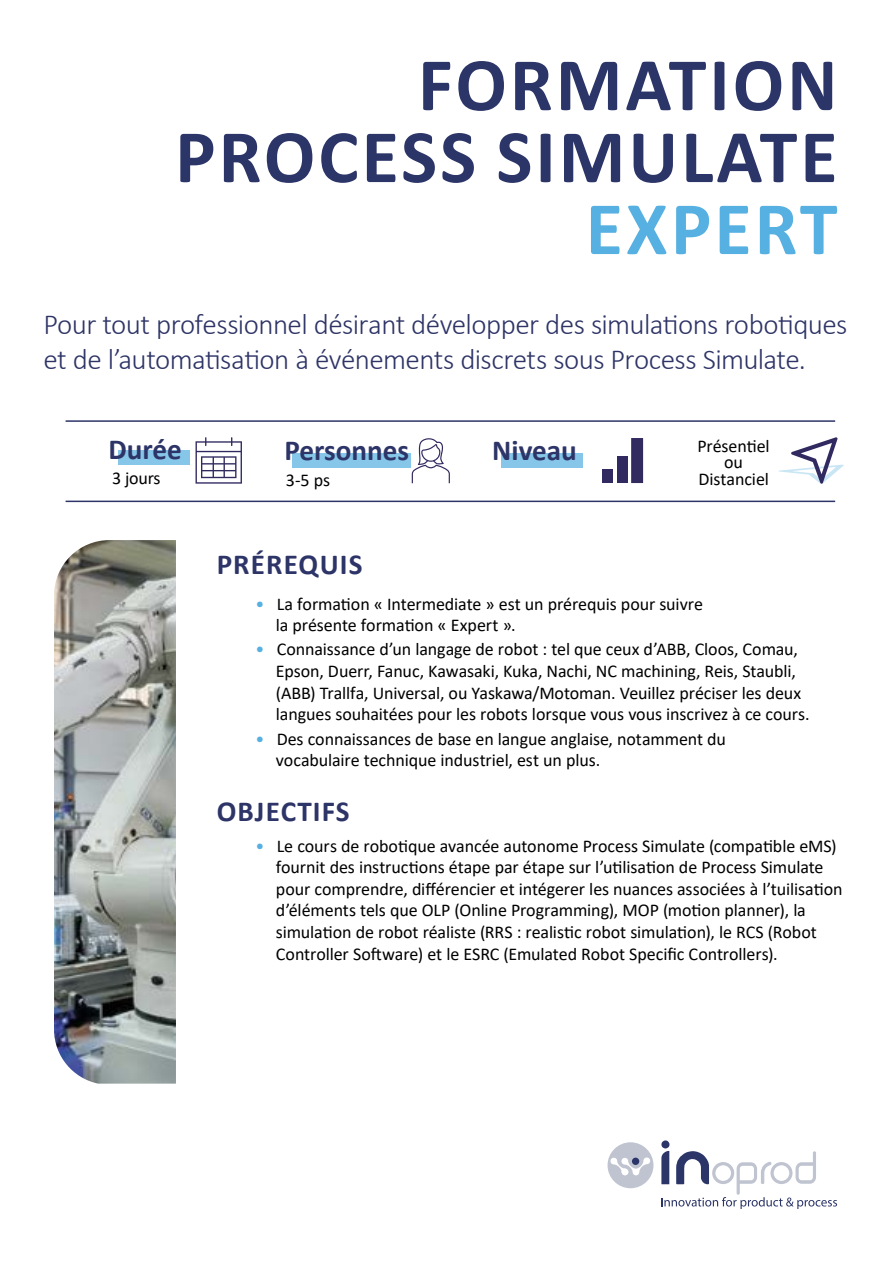
<style>
.page{position:relative;width:893px;height:1263px;background:#fff}
.page>*{position:absolute;margin:0;border:0;box-sizing:border-box;transform-origin:0 0}
.t1{font:700 76.2px/72px "Calibri";letter-spacing:.04em;color:#2c3568;text-align:right}
.t2{font:700 76.2px "Calibri";letter-spacing:.04em;color:#56b0e1}
.t3{font:300 29.1px/35px "Calibri";letter-spacing:-.02em;color:#2e3466}
.t4{font:700 29.1px "Calibri";color:#2d3467}
.t5{font:700 29.1px "Calibri";letter-spacing:.04em;color:#2d3467}
.t6{font:18px/21.6px "Calibri";letter-spacing:-.005em;color:#000}
.s1{color:#56b0e1}
</style>
<div class="page">
<svg style="left:661px;top:1140px;width:176px;height:69px"></svg>
<div style="left:608px;top:1142px;width:45px;height:46px;background:#bfc4d0;border-radius:50%"></div>
<svg style="left:610px;top:1157px;width:40px;height:19px"></svg>
<div style="left:622px;top:1168px;width:6px;height:7px;background:#fff;border-radius:50%"></div>
<svg style="left:196px;top:437px;width:46px;height:47px"></svg>
<hr style="left:66px;top:420px;width:769px;height:2px;background:#2d3467">
<hr style="left:66px;top:501px;width:769px;height:1px;background:#2d3467">
<div style="left:119px;top:451px;width:71px;height:14px;background:#85c6e9"></div>
<svg style="left:778px;top:437px;width:66px;height:47px"></svg>
<div style="left:501px;top:453px;width:82px;height:14px;background:#85c6e9"></div>
<div style="left:617px;top:457px;width:11px;height:26px;background:#302a60"></div>
<div style="left:602px;top:469px;width:11px;height:14px;background:#302a60"></div>
<svg style="left:631px;top:438px;width:12px;height:45px"></svg>
<div style="left:633px;top:439px;width:8px;height:43px;background:#312b60"></div>
<div style="left:293px;top:453px;width:118px;height:14px;background:#85c6e9"></div>
<svg style="left:412px;top:438px;width:38px;height:45px"></svg>
<img style="left:54px;top:540px;width:122px;height:544px">
<h1 class="t1" style="left:175px;top:48px;width:664px">FORMATION<br>PROCESS SIMULATE</h1>
<h1 class="t2" style="left:586px;top:175px;width:253px">EXPERT</h1>
<h2 class="t3" style="left:43px;top:307px;width:806px">Pour tout professionnel désirant développer des simulations robotiques et de l’automatisation à événements discrets sous Process Simulate.</h2>
<h2 class="t4" style="left:108px;top:429px;width:75px">Durée</h2>
<h2 class="t4" style="left:285px;top:430px;width:126px">Personnes</h2>
<h2 class="t4" style="left:492px;top:430px;width:86px">Niveau</h2>
<p class="t6" style="left:286px;top:469px;width:46px">3-5 ps</p>
<p class="t6" style="left:112px;top:467px;width:50px">3 jours</p>
<h2 class="t5" style="left:217px;top:544px;width:147px">PRÉREQUIS</h2>
<p class="t6" style="left:697px;top:437px;width:74px;line-height:16.5px;text-align:center">Présentiel ou<br>Distanciel</p>
<p class="t6" style="left:276px;top:592px;width:429px;text-indent:-20px"><span class="s1">•</span> La formation « Intermediate » est un prérequis pour suivre la présente formation « Expert ».</p>
<p class="t6" style="left:276px;top:638px;width:535px;text-indent:-20px"><span class="s1">•</span> Connaissance d’un langage de robot : tel que ceux d’ABB, Cloos, Comau, Epson, Duerr, Fanuc, Kawasaki, Kuka, Nachi, NC machining, Reis, Staubli, (ABB) Trallfa, Universal, ou Yaskawa/Motoman. Veuillez préciser les deux langues souhaitées pour les robots lorsque vous vous inscrivez à ce cours.</p>
<p class="t6" style="left:276px;top:727px;width:452px;text-indent:-20px"><span class="s1">•</span> Des connaissances de base en langue anglaise, notamment du vocabulaire technique industriel, est un plus.</p>
<h2 class="t5" style="left:217px;top:791px;width:135px">OBJECTIFS</h2>
<p class="t6" style="left:276px;top:834px;width:568px;text-indent:-20px"><span class="s1">•</span> Le cours de robotique avancée autonome Process Simulate (compatible eMS) fournit des instructions étape par étape sur l’utilisation de Process Simulate pour comprendre, différencier et intégerer les nuances associées à l’tuilisation d’éléments tels que OLP (Online Programming), MOP (motion planner), la simulation de robot réaliste (RRS : realistic robot simulation), le RCS (Robot Controller Software) et le ESRC (Emulated Robot Specific Controllers).</p>
</div>
